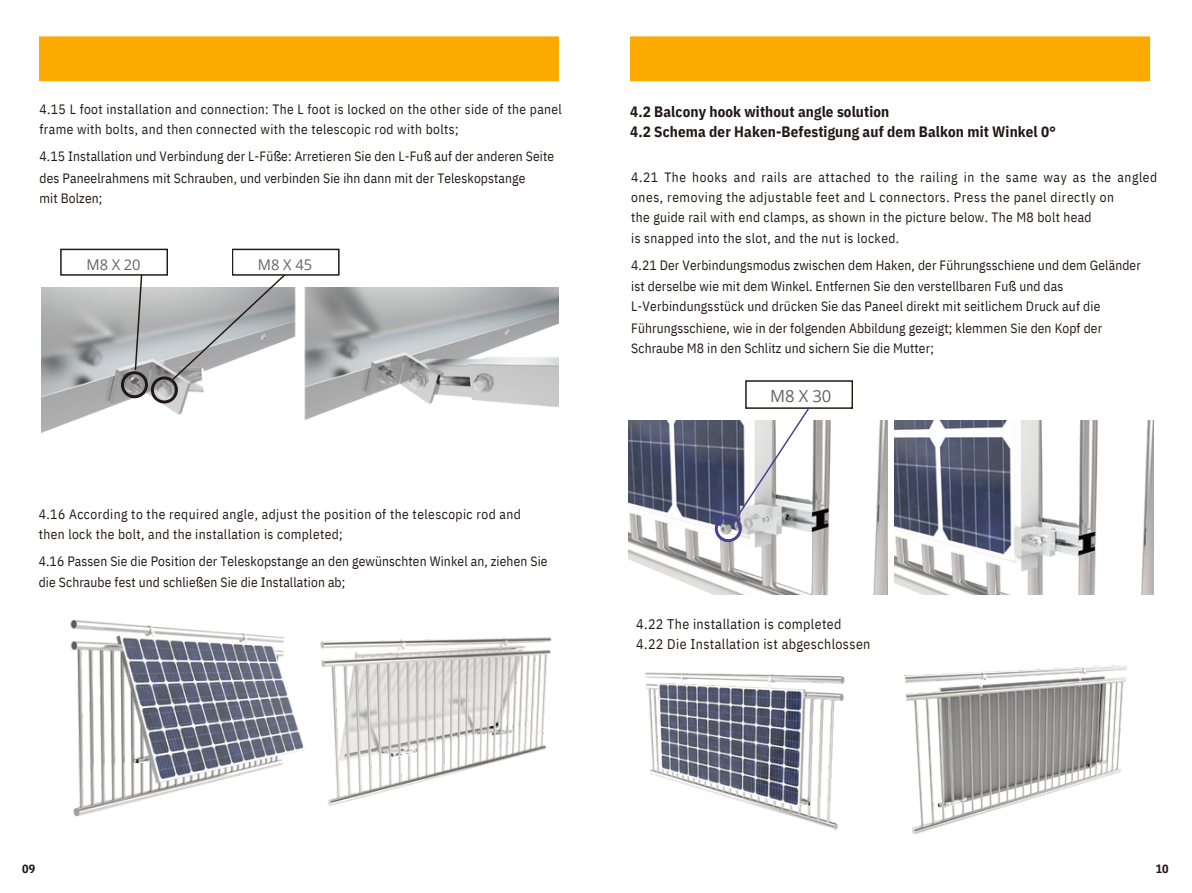
<style>
.page{position:relative;width:1192px;height:893px;background:#fff}
.page>*{position:absolute;margin:0;border:0;box-sizing:border-box;transform-origin:0 0}
.t1{font:16.65px "Open Sans";color:#656464}
.t2{font:700 15px/20.2px "IBM Plex Sans Cond";letter-spacing:.01em;color:#221815}
.t3{font:14.7px "Open Sans";letter-spacing:-.005em;color:#656464}
.t4{font:13.95px/19.2px "IBM Plex Sans Cond";letter-spacing:.03em;color:#221815}
.t5{font:13.5px/20.2px "IBM Plex Sans Cond";letter-spacing:.015em;color:#221815}
.t6{font:13.5px/20.2px "IBM Plex Sans Cond";letter-spacing:.045em;color:#221815}
.t7{font:13.5px "IBM Plex Sans Cond";letter-spacing:.035em;color:#221815}
.t8{font:700 12px "IBM Plex Sans Cond";color:#221815}
</style>
<div class="page">
<img style="left:70px;top:619px;width:200px;height:198px">
<img style="left:270px;top:636px;width:282px;height:170px">
<img style="left:645px;top:672px;width:200px;height:159px">
<img style="left:903px;top:665px;width:224px;height:170px">
<img style="left:41px;top:287px;width:518px;height:146px">
<svg style="left:60px;top:248px;width:279px;height:155px"></svg>
<img style="left:628px;top:420px;width:259px;height:173px">
<img style="left:894px;top:420px;width:259px;height:173px">
<svg style="left:714px;top:380px;width:139px;height:162px"></svg>
<div style="left:39px;top:36px;width:520px;height:45px;background:#fca900"></div>
<div style="left:630px;top:36px;width:519px;height:45px;background:#fca900"></div>
<p class="t5" style="left:40px;top:99px;width:524px">4.15 L foot installation and connection: The L foot is locked on the other side of the panel frame with bolts, and then connected with the telescopic rod with bolts;</p>
<p class="t5" style="left:40px;top:146px;width:516px">4.15 Installation und Verbindung der L-Füße: Arretieren Sie den L-Fuß auf der anderen Seite</p>
<p class="t5" style="left:40px;top:167px;width:487px">des Paneelrahmens mit Schrauben, und verbinden Sie ihn dann mit der Teleskopstange</p>
<p class="t5" style="left:40px;top:188px;width:64px">mit Bolzen;</p>
<p class="t3" style="left:86px;top:254px;width:56px">M8 X 20</p>
<p class="t3" style="left:258px;top:254px;width:56px">M8 X 45</p>
<p class="t7" style="left:39px;top:504px;width:483px">4.16 According to the required angle, adjust the position of the telescopic rod and</p>
<p class="t5" style="left:39px;top:523px;width:305px">then lock the bolt, and the installation is completed;</p>
<p class="t5" style="left:39px;top:550px;width:510px">4.16 Passen Sie die Position der Teleskopstange an den gewünschten Winkel an, ziehen Sie</p>
<h2 class="t5" style="left:39px;top:572px;width:308px">die Schraube fest und schließen Sie die Installation ab;</h2>
<p class="t2" style="left:630px;top:101px;width:427px">4.2 Balcony hook without angle solution<br>4.2 Schema der Haken-Befestigung auf dem Balkon mit Winkel 0°</p>
<p class="t6" style="left:631px;top:166px;width:527px">4.21 The hooks and rails are attached to the railing in the same way as the angled ones, removing the adjustable feet and L connectors. Press the panel directly on</p>
<p class="t5" style="left:631px;top:207px;width:462px">the guide rail with end clamps, as shown in the picture below. The M8 bolt head</p>
<p class="t5" style="left:631px;top:227px;width:269px">is snapped into the slot, and the nut is locked.</p>
<p class="t5" style="left:631px;top:254px;width:511px">4.21 Der Verbindungsmodus zwischen dem Haken, der Führungsschiene und dem Geländer</p>
<p class="t5" style="left:631px;top:275px;width:433px">ist derselbe wie mit dem Winkel. Entfernen Sie den verstellbaren Fuß und das</p>
<p class="t5" style="left:631px;top:296px;width:470px">L-Verbindungsstück und drücken Sie das Paneel direkt mit seitlichem Druck auf die</p>
<p class="t5" style="left:631px;top:317px;width:472px">Führungsschiene, wie in der folgenden Abbildung gezeigt; klemmen Sie den Kopf der</p>
<p class="t5" style="left:631px;top:337px;width:304px">Schraube M8 in den Schlitz und sichern Sie die Mutter;</p>
<p class="t1" style="left:770px;top:384px;width:63px">M8 X 30</p>
<h1 class="t4" style="left:636px;top:614px;width:236px">4.22 The installation is completed<br>4.22 Die Installation ist abgeschlossen</h1>
<h3 class="t8" style="left:22px;top:860px;width:15px">09</h3>
<p class="t8" style="left:1155px;top:860px;width:15px">10</p>
</div>
